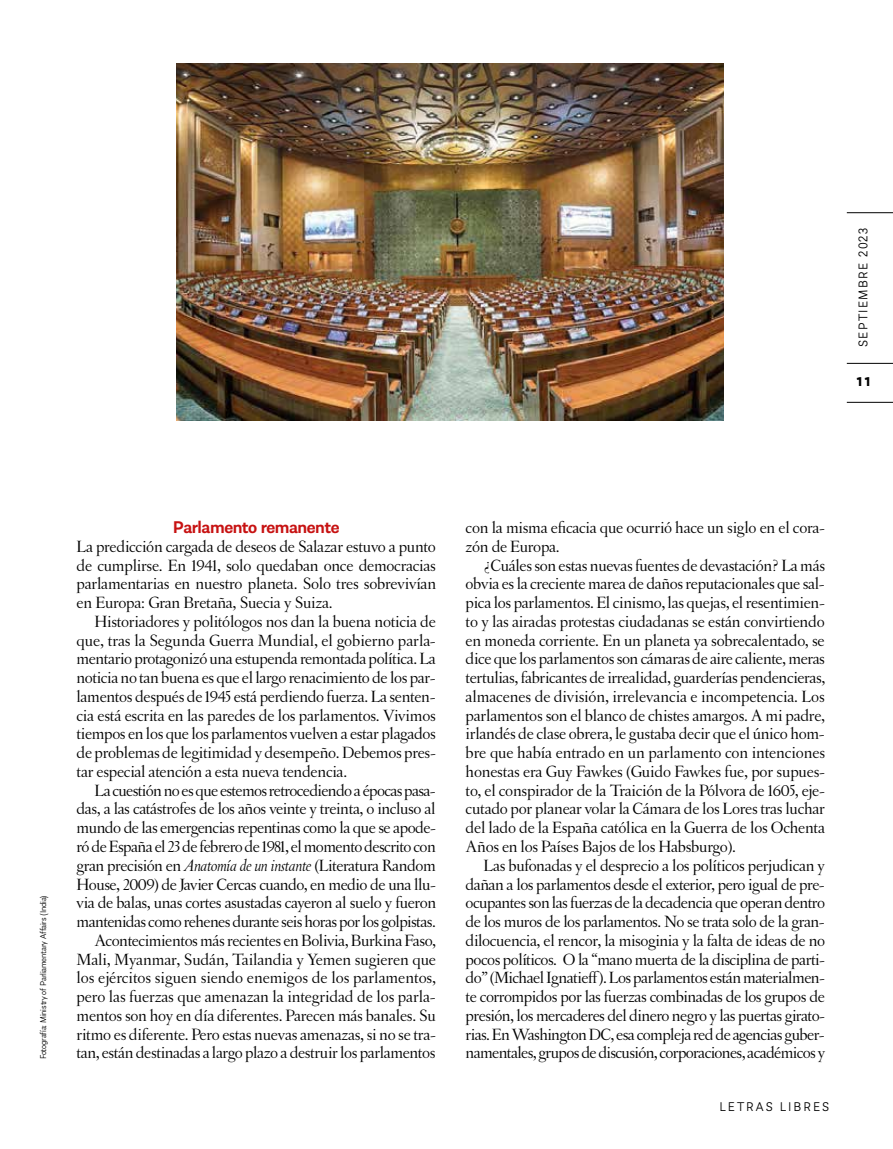
<style>
.page{position:relative;width:893px;height:1149px;background:#fff}
.page>*{position:absolute;margin:0;border:0;box-sizing:border-box;transform-origin:0 0}
.t1{font:600 18px "Almanach";letter-spacing:-.025em;color:#c71212}
.t2{font:17.25px/18.8px "OT Letras Oldstyle Pro Reg";letter-spacing:-.025em;color:#000;text-align:justify}
.t3{font:300 13.5px "Almanach";letter-spacing:.1em;color:#000}
.t4{font:300 13.5px "Almanach";letter-spacing:.15em;color:#000}
.t5{font:700 13.5px "Almanach";color:#000}
.t6{font:300 9px "Almanach";letter-spacing:-.015em;color:#000}
.s1{font-family:"OT Letras Oldstyle Pro It"}
</style>
<div class="page">
<hr style="left:847px;top:212px;width:46px;height:1px;background:#000">
<hr style="left:847px;top:402px;width:46px;height:1px;background:#000">
<hr style="left:847px;top:363px;width:46px;height:1px;background:#000">
<img style="left:176px;top:64px;width:547px;height:356px">
<p class="t3" style="left:853px;top:347px;width:120px;rotate:-90deg">SEPTIEMBRE 2023</p>
<p class="t5" style="left:857px;top:371px;width:15px">11</p>
<p class="t6" style="left:37px;top:1059px;width:166px;rotate:-90deg">Fotografía: Ministry of Parliamentary Affairs (India)</p>
<p class="t1" style="left:173px;top:513px;width:168px">Parlamento remanente</p>
<p class="t2" style="left:77px;top:536px;width:361px">La predicción cargada de deseos de Salazar estuvo a punto de cumplirse. En 1941, solo quedaban once democracias parlamentarias en nuestro planeta. Solo tres sobrevivían en Europa: Gran Bretaña, Suecia y Suiza.</p>
<p class="t2" style="left:77px;top:611px;width:361px;text-indent:18px">Historiadores y politólogos nos dan la buena noticia de que, tras la Segunda Guerra Mundial, el gobierno parla&shy;mentario protagonizó una estupenda remontada política. La noticia no tan buena es que el largo renacimiento de los par&shy;lamentos después de 1945 está perdiendo fuerza. La senten&shy;cia está escrita en las paredes de los parlamentos. Vivimos tiempos en los que los parlamentos vuelven a estar plagados de problemas de legitimidad y desempeño. Debemos pres&shy;tar especial atención a esta nueva tendencia.</p>
<p class="t2" style="left:77px;top:780px;width:361px;text-align:right">La cuestión no es que estemos retrocediendo a épocas pasa&shy;das, a las catástrofes de los años veinte y treinta, o incluso al mundo de las emergencias repentinas como la que se apode&shy;ró de España el 23 de febrero de 1981, el momento descrito con gran precisión en <span class="s1">Anatomía de un instante</span> (Literatura Random House, 2009) de Javier Cercas cuando, en medio de una llu&shy;via de balas, unas cortes asustadas cayeron al suelo y fueron mantenidas como rehenes durante seis horas por los golpistas.<br>Acontecimientos más recientes en Bolivia, Burkina Faso, Mali, Myanmar, Sudán, Tailandia y Yemen sugieren que los ejércitos siguen siendo enemigos de los parlamentos, pero las fuerzas que amenazan la integridad de los parla&shy;mentos son hoy en día diferentes. Parecen más banales. Su ritmo es diferente. Pero estas nuevas amenazas, si no se tra&shy;tan, están destinadas a largo plazo a destruir los parlamentos</p>
<p class="t2" style="left:466px;top:517px;width:361px">con la misma eficacia que ocurrió hace un siglo en el cora&shy;zón de Europa.</p>
<p class="t2" style="left:466px;top:555px;width:361px;text-indent:18px">¿Cuáles son estas nuevas fuentes de devastación? La más obvia es la creciente marea de daños reputacionales que sal&shy;pica los parlamentos. El cinismo, las quejas, el resentimien&shy;to y las airadas protestas ciudadanas se están convirtiendo en moneda corriente. En un planeta ya sobrecalentado, se dice que los parlamentos son cámaras de aire caliente, meras tertulias, fabricantes de irrealidad, guarderías pendencieras, almacenes de división, irrelevancia e incompetencia. Los parlamentos son el blanco de chistes amargos. A mi padre, irlandés de clase obrera, le gustaba decir que el único hom&shy;bre que había entrado en un parlamento con intenciones honestas era Guy Fawkes (Guido Fawkes fue, por supues&shy;to, el conspirador de la Traición de la Pólvora de 1605, eje&shy;cutado por planear volar la Cámara de los Lores tras luchar del lado de la España católica en la Guerra de los Ochenta Años en los Países Bajos de los Habsburgo).</p>
<p class="t2" style="left:466px;top:855px;width:361px;text-indent:18px">Las bufonadas y el desprecio a los políticos perjudican y dañan a los parlamentos desde el exterior, pero igual de pre&shy;ocupantes son las fuerzas de la decadencia que operan dentro de los muros de los parlamentos. No se trata solo de la gran&shy;dilocuencia, el rencor, la misoginia y la falta de ideas de no pocos políticos. O la “mano muerta de la disciplina de parti&shy;do” (Michael Ignatieff). Los parlamentos están materialmen&shy;te corrompidos por las fuerzas combinadas de los grupos de presión, los mercaderes del dinero negro y las puertas girato&shy;rias. En Washington DC, esa compleja red de agencias guber-</p>
<p class="t2" style="left:466px;top:1042px;width:361px">namentales, grupos de discusión, corporaciones, académicos y</p>
<p class="t4" style="left:719px;top:1096px;width:111px">LETRAS LIBRES</p>
</div>
